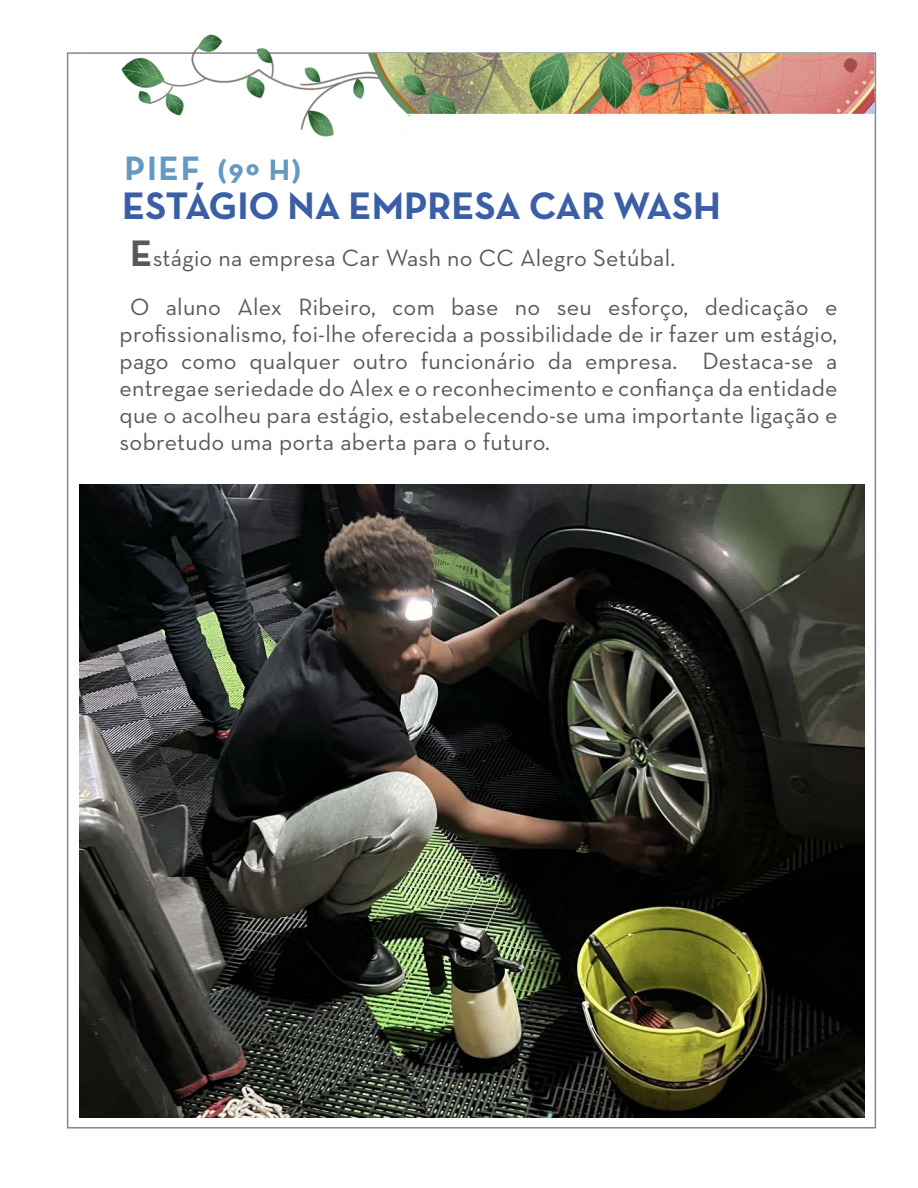
<style>
.page{position:relative;width:918px;height:1188px;background:#fff}
.page>*{position:absolute;margin:0;border:0;box-sizing:border-box;transform-origin:0 0}
.t1{font:700 39px "Neutra Text TF";color:#3b5fa7}
.t2{font:700 30px "Neutra Text TF";color:#6499c2}
.t3{font:24px/27px "Neutra Text";letter-spacing:.01em;color:#565a5d;text-align:justify}
.s1{font-size:34.5px}
.s2{font-weight:700;font-size:37.5px}
</style>
<div class="page">
<img style="left:121px;top:34px;width:754px;height:102px">
<img style="left:79px;top:484px;width:786px;height:634px">
<p class="t2" style="left:125px;top:151px;width:178px"><span class="s1">PIEF</span> (9º H)</p>
<p class="t1" style="left:122px;top:181px;width:600px">ESTÁGIO NA EMPRESA CAR WASH</p>
<p class="t3" style="left:130px;top:244px;width:547px"><span class="s2">E</span>stágio na empresa Car Wash no CC Alegro Setúbal.</p>
<p class="t3" style="left:120px;top:293px;width:719px;text-indent:10px">O aluno Alex Ribeiro, com base no seu esforço, dedicação e profissionalismo, foi-lhe oferecida a possibilidade de ir fazer um estágio, pago como qualquer outro funcionário da empresa. Destaca-se a entregae seriedade do Alex e o reconhecimento e confiança da entidade que o acolheu para estágio, estabelecendo-se uma importante ligação e sobretudo uma porta aberta para o futuro.</p>
</div>
